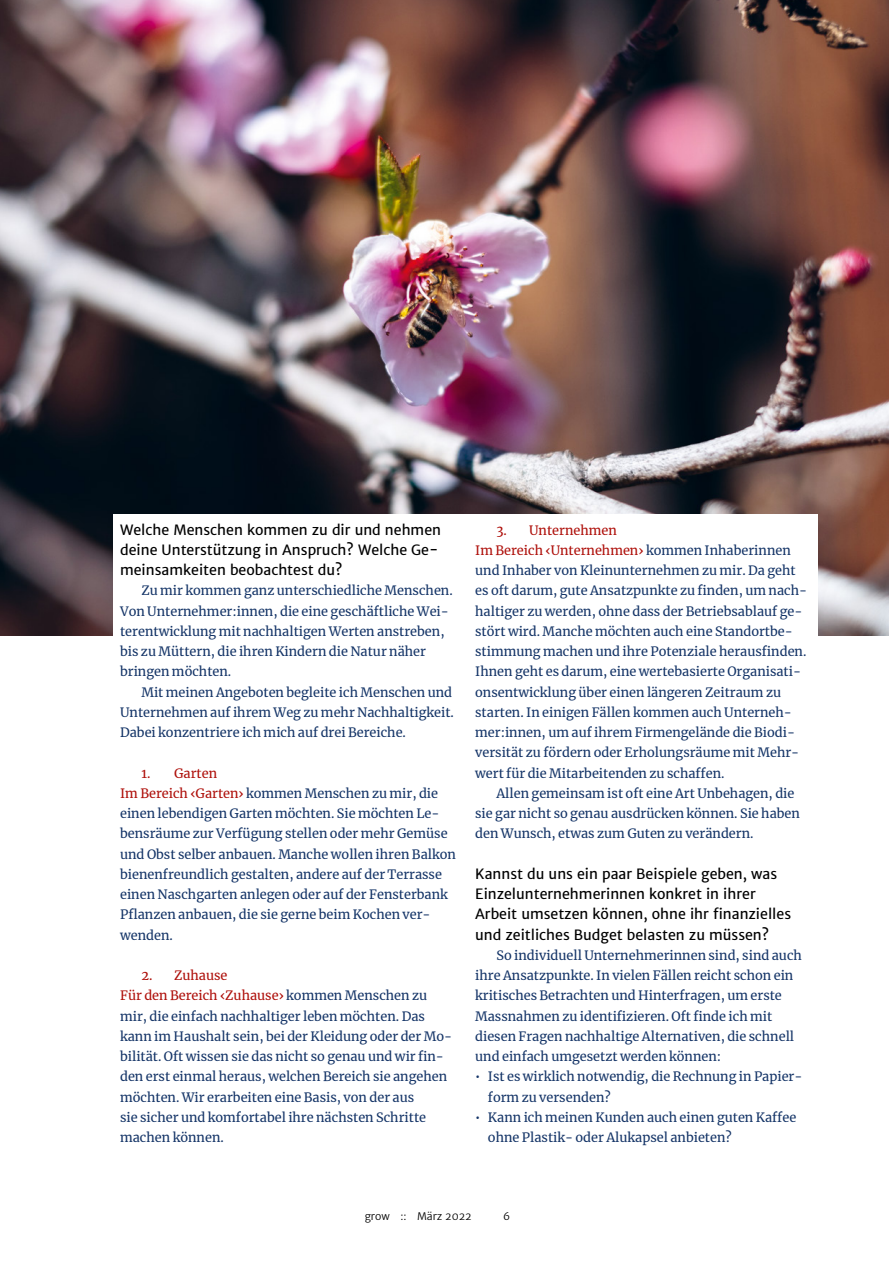
<style>
.page{position:relative;width:893px;height:1263px;background:#fff}
.page>*{position:absolute;margin:0;border:0;box-sizing:border-box;transform-origin:0 0}
.t1{font:14.25px/20.2px "Merriweather Sans";color:#000}
.t2{font:12.75px/20.2px "Merriweather";color:#143467}
.t3{font:300 10.5px "Merriweather Sans";color:#000}
.s1{color:#ae0f0a}
</style>
<div class="page">
<img style="left:0;top:0;width:889px;height:636px">
<div style="left:113px;top:514px;width:704px;height:197px;background:#fff"></div>
<p class="t1" style="left:120px;top:519px;width:322px">Welche Menschen kommen zu dir und nehmen deine Unterstützung in Anspruch? Welche Ge&shy;meinsamkeiten beobachtest du?</p>
<p class="t2" style="left:120px;top:580px;width:334px;text-indent:21px">Zu mir kommen ganz unterschiedliche Menschen.<br>Von Unternehmer:innen, die eine geschäftliche Wei&shy;terentwicklung mit nachhaltigen Werten anstreben, bis zu Müttern, die ihren Kindern die Natur näher bringen möchten.</p>
<p class="t2" style="left:120px;top:681px;width:335px;text-indent:21px">Mit meinen Angeboten begleite ich Menschen und<br>Unternehmen auf ihrem Weg zu mehr Nachhaltigkeit.<br>Dabei konzentriere ich mich auf drei Bereiche.</p>
<p class="t2" style="left:120px;top:762px;width:337px;text-indent:21px"><span class="s1">1. Garten<br>Im Bereich ‹Garten›</span> kommen Menschen zu mir, die einen lebendigen Garten möchten. Sie möchten Le&shy;bensräume zur Verfügung stellen oder mehr Gemüse und Obst selber anbauen. Manche wollen ihren Balkon bienenfreundlich gestalten, andere auf der Terrasse einen Naschgarten anlegen oder auf der Fensterbank Pflanzen anbauen, die sie gerne beim Kochen ver&shy;wenden.</p>
<p class="t2" style="left:120px;top:965px;width:334px;text-indent:21px"><span class="s1">2. Zuhause<br>Für den Bereich ‹Zuhause›</span> kommen Menschen zu mir, die einfach nachhaltiger leben möchten. Das kann im Haushalt sein, bei der Kleidung oder der Mo&shy;bilität. Oft wissen sie das nicht so genau und wir fin&shy;den erst einmal heraus, welchen Bereich sie angehen möchten. Wir erarbeiten eine Basis, von der aus<br>sie sicher und komfortabel ihre nächsten Schritte machen können.</p>
<p class="t2" style="left:475px;top:519px;width:333px;text-indent:21px"><span class="s1">3. Unternehmen<br>Im Bereich ‹Unternehmen›</span> kommen Inhaberinnen und Inhaber von Kleinunternehmen zu mir. Da geht es oft darum, gute Ansatzpunkte zu finden, um nach&shy;haltiger zu werden, ohne dass der Betriebsablauf ge&shy;stört wird. Manche möchten auch eine Standortbe&shy;stimmung machen und ihre Potenziale herausfinden.<br>Ihnen geht es darum, eine wertebasierte Organisati&shy;onsentwicklung über einen längeren Zeitraum zu starten. In einigen Fällen kommen auch Unterneh&shy;mer:innen, um auf ihrem Firmengelände die Biodi&shy;versität zu fördern oder Erholungsräume mit Mehr&shy;wert für die Mitarbeitenden zu schaffen.</p>
<p class="t2" style="left:475px;top:783px;width:326px;text-indent:21px">Allen gemeinsam ist oft eine Art Unbehagen, die sie gar nicht so genau ausdrücken können. Sie haben den Wunsch, etwas zum Guten zu verändern.</p>
<p class="t1" style="left:475px;top:863px;width:317px">Kannst du uns ein paar Beispiele geben, was Einzelunternehmerinnen konkret in ihrer Arbeit umsetzen können, ohne ihr finanzielles und zeitliches Budget belasten zu müssen?</p>
<p class="t2" style="left:475px;top:945px;width:328px;text-indent:21px">So individuell Unternehmerinnen sind, sind auch ihre Ansatzpunkte. In vielen Fällen reicht schon ein kritisches Betrachten und Hinterfragen, um erste Massnahmen zu identifizieren. Oft finde ich mit diesen Fragen nachhaltige Alternativen, die schnell und einfach umgesetzt werden können:</p>
<p class="t2" style="left:488px;top:1066px;width:316px;text-indent:-13px">• Ist es wirklich notwendig, die Rechnung in Papier&shy;form zu versenden?</p>
<p class="t2" style="left:488px;top:1107px;width:310px;text-indent:-13px">• Kann ich meinen Kunden auch einen guten Kaffee ohne Plastik- oder Alukapsel anbieten?</p>
<p class="t3" style="left:365px;top:1209px;width:109px">grow :: März 2022</p>
<p class="t3" style="left:503px;top:1209px;width:9px">6</p>
</div>
